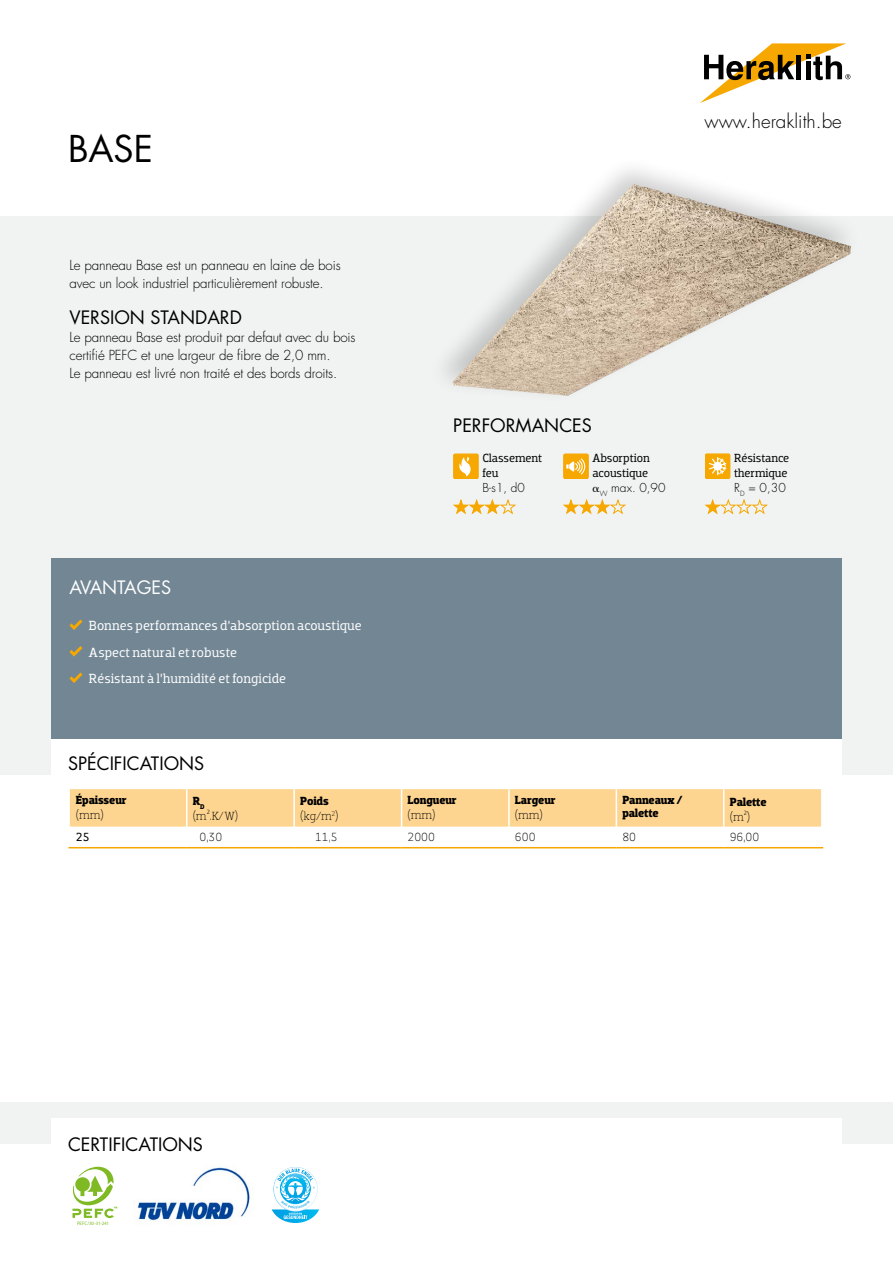
<style>
.page{position:relative;width:893px;height:1263px;background:#fff}
.page>*{position:absolute;margin:0;border:0;box-sizing:border-box;transform-origin:0 0}
.t1{font:36px "Futura Std";color:#000}
.t2{font:300 18.9px "Futura Std";color:#000}
.t3{font:18px "Futura Std";color:#000}
.t4{font:18px "Futura Std";color:#fff}
.t5{font:300 13.5px/18px "Futura Std";letter-spacing:-.01em;color:#000}
.t6{font:13.5px/26.5px "Dobra Slab";color:#fff}
.t7{font:300 12px/15px "Dobra Slab";color:#000}
.t8{font:12px/15.3px "Dobra Slab";letter-spacing:-.01em;color:#000}
.t9{font:700 12px/13.5px "Dobra Slab";letter-spacing:-.01em;color:#000}
.t10{font:300 12px "Futura Std";color:#000}
.t11{font:300 4.95px "M Arial";letter-spacing:-.005em;color:#7fba25}
.s1{font-family:"Universal Std Greekw Math Pi";font-weight:400}
.s2{font-weight:700}
</style>
<div class="page">
<div style="left:0;top:216px;width:893px;height:558px;background:#f1f3f3"></div>
<div style="left:51px;top:738px;width:791px;height:51px;background:#fff"></div>
<div style="left:0;top:1102px;width:893px;height:42px;background:#f1f3f3"></div>
<div style="left:51px;top:1119px;width:791px;height:51px;background:#fff"></div>
<svg style="left:272px;top:1167px;width:47px;height:56px"></svg>
<div style="left:427px;top:155px;width:436px;height:249px;background:#000;opacity:.2"></div>
<img style="left:501px;top:186px;width:131px;height:142px">
<svg style="left:73px;top:1167px;width:44px;height:51px"></svg>
<img style="left:137px;top:1165px;width:113px;height:56px">
<div style="left:51px;top:558px;width:791px;height:180px;background:#728694"></div>
<svg style="left:69px;top:619px;width:13px;height:11px"></svg>
<svg style="left:69px;top:646px;width:13px;height:11px"></svg>
<svg style="left:69px;top:672px;width:13px;height:11px"></svg>
<svg style="left:700px;top:43px;width:150px;height:60px"></svg>
<svg style="left:453px;top:499px;width:63px;height:15px"></svg>
<div style="left:454px;top:454px;width:24px;height:24px;background:#f7a800"></div>
<div style="left:453px;top:454px;width:25px;height:25px;border:1px solid #f7a800"></div>
<svg style="left:459px;top:457px;width:12px;height:19px"></svg>
<svg style="left:563px;top:499px;width:63px;height:15px"></svg>
<div style="left:564px;top:454px;width:24px;height:24px;background:#f7a800"></div>
<div style="left:563px;top:454px;width:26px;height:25px;border:1px solid #f7a800"></div>
<svg style="left:566px;top:458px;width:19px;height:16px"></svg>
<svg style="left:704px;top:499px;width:64px;height:15px"></svg>
<div style="left:705px;top:454px;width:25px;height:24px;background:#f7a800"></div>
<div style="left:705px;top:454px;width:25px;height:25px;border:1px solid #f7a800"></div>
<svg style="left:709px;top:457px;width:17px;height:18px"></svg>
<div style="left:70px;top:789px;width:751px;height:38px;background:#fdd590"></div>
<hr style="left:68px;top:847px;width:119px;height:1px;background:#f7a800">
<hr style="left:187px;top:847px;width:107px;height:1px;background:#f7a800">
<hr style="left:294px;top:847px;width:108px;height:1px;background:#f7a800">
<hr style="left:402px;top:847px;width:107px;height:1px;background:#f7a800">
<hr style="left:509px;top:847px;width:107px;height:1px;background:#f7a800">
<hr style="left:616px;top:847px;width:108px;height:1px;background:#f7a800">
<hr style="left:724px;top:847px;width:99px;height:1px;background:#f7a800">
<hr style="left:186px;top:789px;width:1px;height:38px;background:#fff">
<hr style="left:293px;top:789px;width:2px;height:38px;background:#fff">
<hr style="left:401px;top:789px;width:1px;height:38px;background:#fff">
<hr style="left:508px;top:789px;width:2px;height:38px;background:#fff">
<hr style="left:616px;top:789px;width:1px;height:38px;background:#fff">
<hr style="left:723px;top:789px;width:1px;height:38px;background:#fff">
<h1 class="t1" style="left:68px;top:126px;width:86px">BASE</h1>
<p class="t5" style="left:69px;top:256px;width:273px">Le panneau Base est un panneau en laine de bois avec un look industriel particulièrement robuste.</p>
<h3 class="t3" style="left:69px;top:306px;width:174px">VERSION STANDARD</h3>
<p class="t5" style="left:69px;top:328px;width:288px">Le panneau Base est produit par defaut avec du bois certifié PEFC et une largeur de fibre de 2,0 mm.<br>Le panneau est livré non traité et des bords droits.</p>
<h3 class="t4" style="left:69px;top:576px;width:103px">AVANTAGES</h3>
<p class="t6" style="left:89px;top:612px;width:274px">Bonnes performances d’absorption acoustique<br>Aspect natural et robuste<br>Résistant à l’humidité et fongicide</p>
<h3 class="t3" style="left:68px;top:752px;width:138px">SPÉCIFICATIONS</h3>
<h2 class="t2" style="left:704px;top:110px;width:139px">www.heraklith.be</h2>
<h3 class="t3" style="left:453px;top:414px;width:140px">PERFORMANCES</h3>
<p class="t8" style="left:482px;top:450px;width:61px">Classement feu</p>
<p class="t10" style="left:482px;top:480px;width:44px">B-s1, d0</p>
<p class="t8" style="left:592px;top:450px;width:59px">Absorption acoustique</p>
<p class="t10" style="left:592px;top:480px;width:74px"><span class="s1">α</span><sub>W</sub> max. 0,90</p>
<p class="t8" style="left:734px;top:450px;width:57px">Résistance thermique</p>
<p class="t10" style="left:734px;top:480px;width:53px">R<sub>D</sub> = 0,30</p>
<p class="t9" style="left:76px;top:793px;width:52px">Épaisseur</p>
<p class="t7" style="left:76px;top:807px;width:29px">(mm)</p>
<p class="t7" style="left:193px;top:793px;width:47px"><span class="s2">R</span><sub>D </sub>(m².K/W)</p>
<p class="t7" style="left:300px;top:793px;width:40px"><span class="s2">Poids </span>(kg/m<sup>2</sup>)</p>
<p class="t9" style="left:408px;top:793px;width:51px">Longueur</p>
<p class="t7" style="left:408px;top:807px;width:29px">(mm)</p>
<p class="t9" style="left:515px;top:793px;width:42px">Largeur</p>
<p class="t7" style="left:515px;top:807px;width:29px">(mm)</p>
<p class="t9" style="left:622px;top:793px;width:62px">Panneaux / palette</p>
<p class="t9" style="left:730px;top:795px;width:38px">Palette</p>
<p class="t7" style="left:730px;top:809px;width:22px">(m²)</p>
<p class="t8" style="left:76px;top:830px;width:15px">25</p>
<p class="t7" style="left:199px;top:830px;width:24px">0,30</p>
<p class="t7" style="left:315px;top:830px;width:24px">11,5</p>
<p class="t7" style="left:408px;top:830px;width:29px">2000</p>
<p class="t7" style="left:515px;top:830px;width:22px">600</p>
<p class="t7" style="left:622px;top:830px;width:15px">80</p>
<p class="t7" style="left:730px;top:830px;width:31px">96,00</p>
<h3 class="t3" style="left:68px;top:1133px;width:136px">CERTIFICATIONS</h3>
<p class="t11" style="left:77px;top:1220px;width:34px">PEFC/30-31-241</p>
</div>
